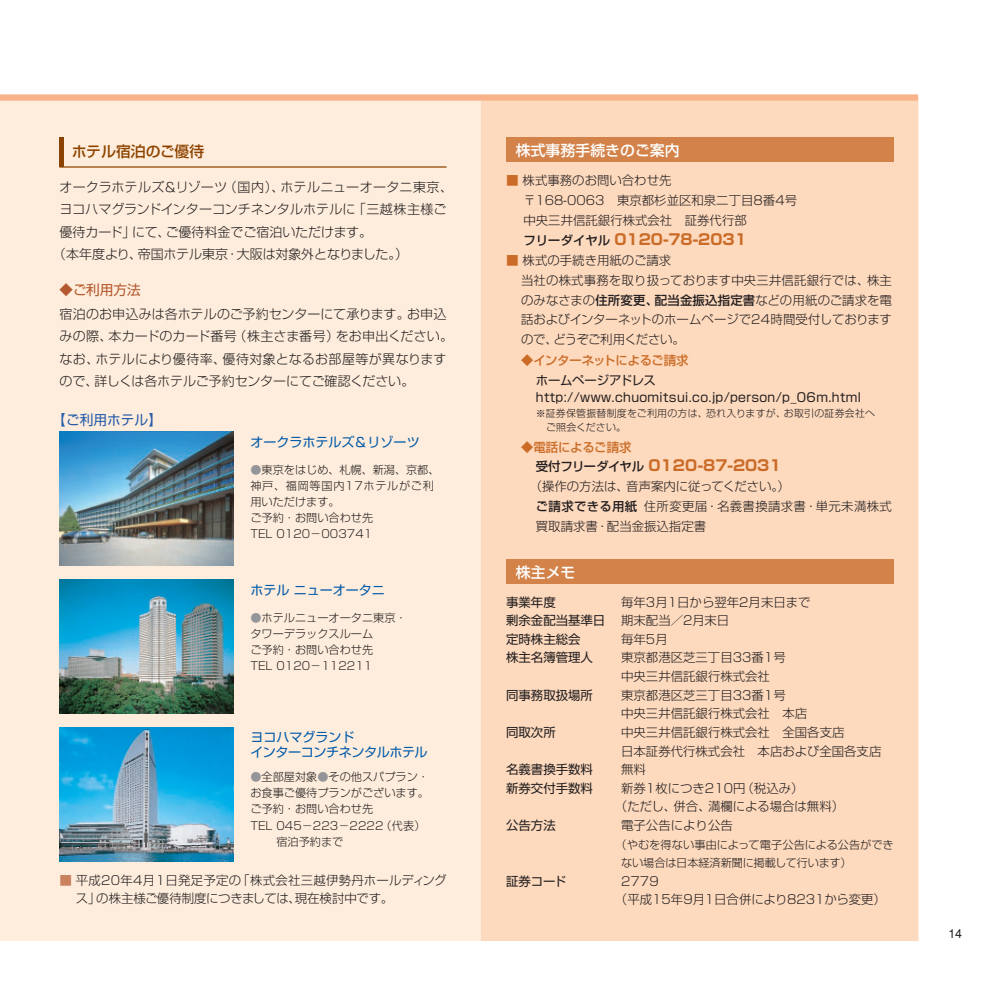
<style>
.page{position:relative;width:991px;height:991px;background:#fff}
.page>*{position:absolute;margin:0;border:0;box-sizing:border-box;transform-origin:0 0}
.t1{font:700 14.88px "Shin Go";color:#ca6c28}
.t2{font:500 14.88px "Shin Go";color:#fff}
.t3{font:500 14.88px "Shin Go";letter-spacing:-.005em;color:#8d4300}
.t4{font:13.65px "Shin Go";color:#275caa}
.t5{font:13.65px "Shin Go";color:#b4592f}
.t6{font:300 12.95px/22.4px "Shin Go";color:#231f20}
.t7{font:12.95px "Shin Go";color:#015aaa}
.t8{font:12.95px/14.9px "Shin Go";letter-spacing:-.03em;color:#015aaa}
.t9{font:300 12.42px/19.8px "Shin Go";color:#231f20}
.t10{font:12.42px/18.6px "Shin Go";color:#231f20}
.t11{font:12.42px/17.3px "Shin Go";letter-spacing:.025em;color:#231f20}
.t12{font:500 12.42px "Shin Go";letter-spacing:-.02em;color:#ca6c28}
.t13{font:500 12.42px "Shin Go";color:#ca6c28}
.t14{font:500 12.42px "Gothic BBB";color:#231f20}
.t15{font:300 11.2px/16.1px "Shin Go";color:#231f20}
.t16{font:300 9.97px/13.7px "Shin Go";letter-spacing:.025em;color:#231f20}
.s1{color:#939598}
.s2{color:#c9815e}
.s3{color:#ca6c28}
.s4{font-weight:500;font-size:12.42px;color:#231f20}
.s5{font-weight:500}
</style>
<div class="page">
<div style="left:0;top:97px;width:918px;height:844px;background:#feeddc"></div>
<div style="left:481px;top:97px;width:437px;height:844px;background:#fdd9bd"></div>
<img style="left:59px;top:432px;width:174px;height:134px">
<img style="left:59px;top:580px;width:174px;height:134px">
<img style="left:60px;top:728px;width:173px;height:134px">
<div style="left:506px;top:137px;width:387px;height:25px;background:#d3834a"></div>
<div style="left:0;top:94px;width:918px;height:7px;background:#f9b38a"></div>
<div style="left:506px;top:559px;width:387px;height:25px;background:#d3834a"></div>
<hr style="left:59px;top:166px;width:387px;height:2px;background:#8d4300">
<div style="left:59px;top:137px;width:5px;height:30px;background:#8d4300"></div>
<p class="t3" style="left:72px;top:146px;width:134px">ホテル宿泊のご優待</p>
<p class="t6" style="left:59px;top:177px;width:395px">オークラホテルズ＆リゾーツ（国内）、ホテルニューオータニ東京、</p>
<p class="t6" style="left:59px;top:200px;width:388px">ヨコハマグランドインターコンチネンタルホテルに「三越株主様ご</p>
<p class="t6" style="left:59px;top:222px;width:314px">優待カード」にて、ご優待料金でご宿泊いただけます。</p>
<p class="t6" style="left:53px;top:244px;width:357px">（本年度より、帝国ホテル東京・大阪は対象外となりました。）</p>
<p class="t5" style="left:59px;top:285px;width:83px">◆ご利用方法</p>
<p class="t6" style="left:59px;top:304px;width:395px">宿泊のお申込みは各ホテルのご予約センターにて承ります。お申込みの際、本カードのカード番号（株主さま番号）をお申出ください。なお、ホテルにより優待率、優待対象となるお部屋等が異なりますので、詳しくは各ホテルご予約センターにてご確認ください。</p>
<p class="t4" style="left:53px;top:414px;width:111px">【ご利用ホテル】</p>
<p class="t7" style="left:250px;top:437px;width:171px">オークラホテルズ＆リゾーツ</p>
<p class="t15" style="left:250px;top:463px;width:191px"><span class="s1">●</span>東京をはじめ、札幌、新潟、京都、神戸、福岡等国内17ホテルがご利用いただけます。<br>ご予約・お問い合わせ先<br>TEL 0120－003741</p>
<p class="t7" style="left:250px;top:585px;width:136px">ホテルニューオータニ</p>
<p class="t15" style="left:250px;top:611px;width:158px"><span class="s1">●</span>ホテルニューオータニ東京・タワーデラックスルーム<br>ご予約・お問い合わせ先<br>TEL 0120－112211</p>
<p class="t8" style="left:250px;top:730px;width:179px">ヨコハマグランド　<br>インターコンチネンタルホテル</p>
<p class="t15" style="left:250px;top:770px;width:180px"><span class="s1">●</span>全部屋対象<span class="s1">●</span>その他スパプラン・</p>
<p class="t15" style="left:250px;top:786px;width:180px">お食事ご優待プランがございます。</p>
<p class="t15" style="left:250px;top:802px;width:124px">ご予約・お問い合わせ先</p>
<p class="t15" style="left:250px;top:818px;width:177px">TEL 045－223－2222（代表）</p>
<p class="t15" style="left:276px;top:835px;width:68px">宿泊予約まで</p>
<p class="t9" style="left:76px;top:872px;width:372px;line-height:18.6px;text-indent:-16px"><span class="s2">■</span> 平成20年4月1日発足予定の「株式会社三越伊勢丹ホールディングス」の株主様ご優待制度につきましては、現在検討中です。</p>
<p class="t2" style="left:516px;top:144px;width:165px">株式事務手続きのご案内</p>
<p class="t9" style="left:523px;top:172px;width:275px;text-indent:-17px"><span class="s3">■</span> 株式事務のお問い合わせ先<br>〒168-0063 東京都杉並区和泉二丁目8番4号中央三井信託銀行株式会社　証券代行部</p>
<p class="t1" style="left:523px;top:234px;width:225px"><span class="s4">フリーダイヤル</span> 0120-78-2031</p>
<p class="t9" style="left:521px;top:252px;width:372px;text-indent:-15px"><span class="s3">■</span> 株式の手続き用紙のご請求<br>当社の株式事務を取り扱っております中央三井信託銀行では、株主のみなさまの<span class="s5">住所変更、配当金振込指定書</span>などの用紙のご請求を電話およびインターネットのホームページで24時間受付しておりますので、どうぞご利用ください。</p>
<p class="t12" style="left:521px;top:355px;width:169px">◆インターネットによるご請求</p>
<p class="t11" style="left:536px;top:372px;width:327px">ホームページアドレス　http://www.chuomitsui.co.jp/person/p_06m.html</p>
<p class="t16" style="left:546px;top:408px;width:331px;text-indent:-10px">※証券保管振替制度をご利用の方は、恐れ入りますが、お取引の証券会社へご照会ください。</p>
<p class="t13" style="left:521px;top:442px;width:112px">◆電話によるご請求</p>
<p class="t1" style="left:536px;top:460px;width:247px"><span class="s4">受付フリーダイヤル</span> 0120-87-2031</p>
<p class="t9" style="left:536px;top:478px;width:357px;text-indent:-6px">（操作の方法は、音声案内に従ってください。）<br><span class="s5">ご請求できる用紙</span>住所変更届・名義書換請求書・単元未満株式買取請求書・配当金振込指定書</p>
<p class="t2" style="left:516px;top:566px;width:61px">株主メモ</p>
<p class="t10" style="left:506px;top:594px;width:101px">事業年度<br>剰余金配当基準日定時株主総会<br>株主名簿管理人</p>
<p class="t10" style="left:506px;top:687px;width:88px">同事務取扱場所</p>
<p class="t10" style="left:506px;top:724px;width:51px">同取次所</p>
<p class="t10" style="left:506px;top:761px;width:88px">名義書換手数料新券交付手数料</p>
<p class="t10" style="left:506px;top:817px;width:51px">公告方法</p>
<p class="t10" style="left:506px;top:873px;width:62px">証券コード</p>
<p class="t9" style="left:621px;top:593px;width:191px">毎年3月1日から翌年2月末日まで</p>
<p class="t9" style="left:621px;top:612px;width:110px">期末配当／2月末日</p>
<p class="t9" style="left:621px;top:631px;width:48px">毎年5月</p>
<p class="t9" style="left:621px;top:649px;width:166px">東京都港区芝三丁目33番1号</p>
<p class="t9" style="left:621px;top:668px;width:150px">中央三井信託銀行株式会社</p>
<p class="t9" style="left:621px;top:686px;width:178px">東京都港区芝三丁目33番1号　</p>
<p class="t9" style="left:621px;top:705px;width:188px">中央三井信託銀行株式会社　本店</p>
<p class="t9" style="left:621px;top:724px;width:225px">中央三井信託銀行株式会社　全国各支店</p>
<p class="t9" style="left:621px;top:742px;width:262px">日本証券代行株式会社　本店および全国各支店</p>
<p class="t9" style="left:621px;top:761px;width:26px">無料</p>
<p class="t9" style="left:621px;top:779px;width:184px">新券1枚につき210円（税込み）</p>
<p class="t9" style="left:615px;top:798px;width:231px">（ただし、併合、満欄による場合は無料）</p>
<p class="t9" style="left:621px;top:817px;width:113px">電子公告により公告</p>
<p class="t15" style="left:621px;top:836px;width:274px;line-height:18.6px;text-indent:-6px">（やむを得ない事由によって電子公告による公告ができない場合は日本経済新聞に掲載して行います）</p>
<p class="t9" style="left:615px;top:873px;width:272px;line-height:18.6px;text-indent:6px">2779<br>（平成15年9月1日合併により8231から変更）</p>
<p class="t14" style="left:948px;top:928px;width:15px">14</p>
</div>
